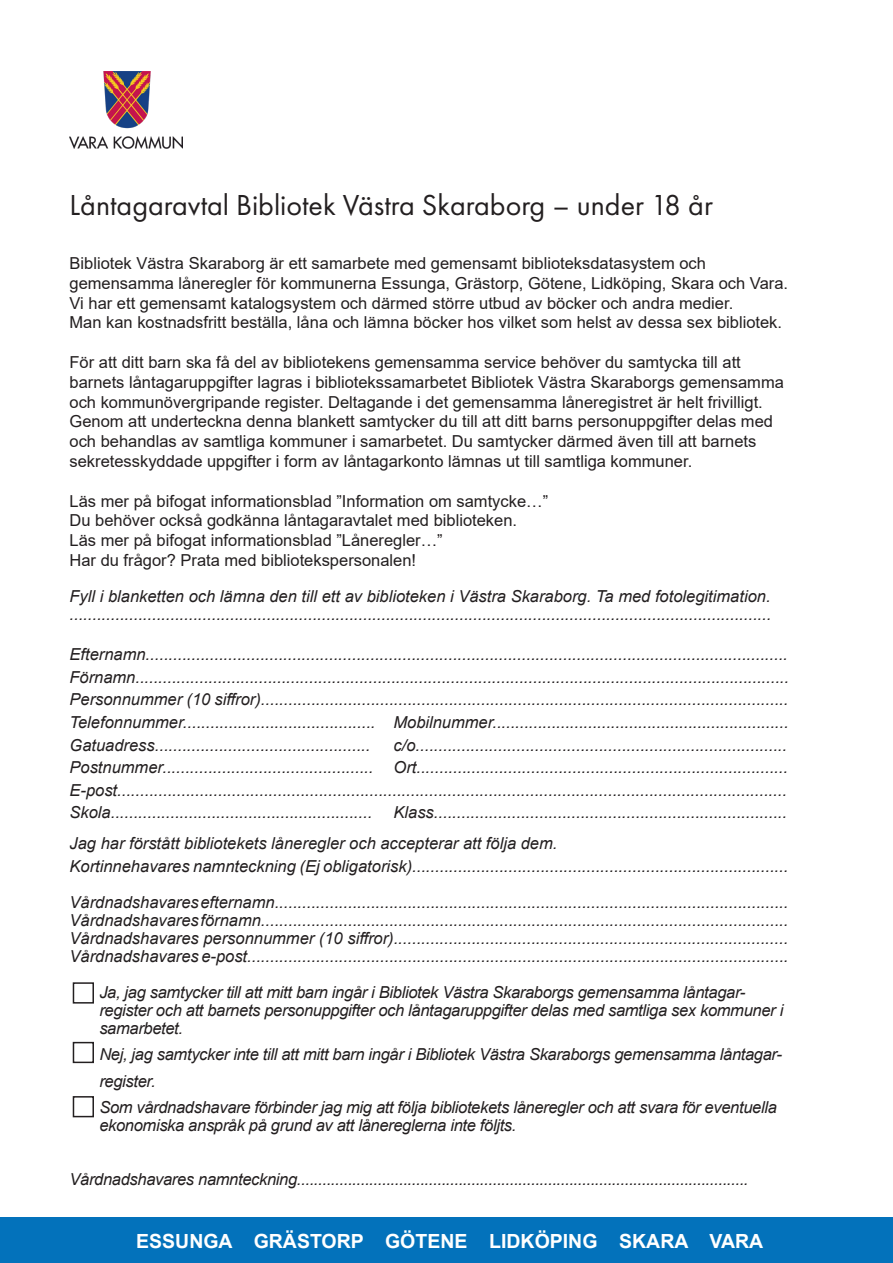
<style>
.page{position:relative;width:893px;height:1263px;background:#fff}
.page>*{position:absolute;margin:0;border:0;box-sizing:border-box;transform-origin:0 0}
.t1{font:30px "Futura PT";color:#231f20}
.t2{font:700 19.5px "Arial";color:#fff}
.t3{font:italic 16.5px "Arial";color:#231f20}
.t4{font:italic 16.5px "Arial";letter-spacing:-.02em;color:#231f20}
.t5{font:16.5px "Arial";color:#231f20}
</style>
<div class="page">
<div style="left:0;top:1217px;width:893px;height:46px;background:#0372bb"></div>
<img style="left:70px;top:72px;width:112px;height:77px">
<div style="left:73px;top:1096px;width:21px;height:21px;border:2px solid #231f20"></div>
<div style="left:73px;top:1042px;width:21px;height:21px;border:2px solid #231f20"></div>
<div style="left:73px;top:982px;width:21px;height:21px;border:2px solid #231f20"></div>
<p class="t1" style="left:70px;top:187px;width:645px">Låntagaravtal Bibliotek Västra Skaraborg – under 18 år</p>
<p class="t5" style="left:70px;top:252px;width:638px">Bibliotek Västra Skaraborg är ett samarbete med gemensamt biblioteksdatasystem och</p>
<p class="t5" style="left:70px;top:272px;width:720px">gemensamma låneregler för kommunerna Essunga, Grästorp, Götene, Lidköping, Skara och Vara.</p>
<p class="t5" style="left:70px;top:291px;width:665px">Vi har ett gemensamt katalogsystem och därmed större utbud av böcker och andra medier.</p>
<p class="t5" style="left:70px;top:311px;width:714px">Man kan kostnadsfritt beställa, låna och lämna böcker hos vilket som helst av dessa sex bibliotek.</p>
<p class="t5" style="left:70px;top:351px;width:673px">För att ditt barn ska få del av bibliotekens gemensamma service behöver du samtycka till att</p>
<p class="t5" style="left:70px;top:371px;width:716px">barnets låntagaruppgifter lagras i bibliotekssamarbetet Bibliotek Västra Skaraborgs gemensamma</p>
<p class="t5" style="left:70px;top:390px;width:695px">och kommunövergripande register. Deltagande i det gemensamma låneregistret är helt frivilligt.</p>
<p class="t5" style="left:70px;top:410px;width:705px">Genom att underteckna denna blankett samtycker du till att ditt barns personuppgifter delas med</p>
<p class="t5" style="left:70px;top:430px;width:688px">och behandlas av samtliga kommuner i samarbetet. Du samtycker därmed även till att barnets</p>
<p class="t5" style="left:70px;top:450px;width:624px">sekretesskyddade uppgifter i form av låntagarkonto lämnas ut till samtliga kommuner.</p>
<p class="t5" style="left:70px;top:489px;width:480px">Läs mer på bifogat informationsblad ”Information om samtycke…”</p>
<p class="t5" style="left:70px;top:509px;width:449px">Du behöver också godkänna låntagaravtalet med biblioteken.</p>
<p class="t5" style="left:70px;top:529px;width:375px">Läs mer på bifogat informationsblad ”Låneregler…”</p>
<p class="t5" style="left:70px;top:549px;width:348px">Har du frågor? Prata med bibliotekspersonalen!</p>
<p class="t3" style="left:70px;top:585px;width:702px">Fyll i blanketten och lämna den till ett av biblioteken i Västra Skaraborg. Ta med fotolegitimation.</p>
<p class="t4" style="left:70px;top:603px;width:703px">.........................................................................................................................................................</p>
<p class="t3" style="left:70px;top:644px;width:720px">Efternamn............................................................................................................................................</p>
<p class="t3" style="left:70px;top:666px;width:721px">Förnamn...............................................................................................................................................</p>
<p class="t3" style="left:70px;top:689px;width:720px">Personnummer (10 siffror)...................................................................................................................</p>
<p class="t3" style="left:70px;top:711px;width:720px">Telefonnummer.......................................... Mobilnummer.................................................................</p>
<p class="t3" style="left:70px;top:734px;width:302px">Gatuadress...............................................</p>
<p class="t4" style="left:394px;top:734px;width:395px">c/o.................................................................................</p>
<p class="t3" style="left:70px;top:756px;width:720px">Postnummer.............................................. Ort.................................................................................</p>
<p class="t4" style="left:70px;top:779px;width:719px">E-post..................................................................................................................................................</p>
<p class="t4" style="left:70px;top:801px;width:304px">Skola.........................................................</p>
<p class="t4" style="left:394px;top:801px;width:395px">Klass.............................................................................</p>
<p class="t3" style="left:70px;top:832px;width:489px">Jag har förstått bibliotekets låneregler och accepterar att följa dem.</p>
<p class="t3" style="left:70px;top:855px;width:720px">Kortinnehavares namnteckning (Ej obligatorisk)..................................................................................</p>
<p class="t3" style="left:70px;top:891px;width:720px">Vårdnadshavares efternamn................................................................................................................</p>
<p class="t3" style="left:70px;top:909px;width:720px">Vårdnadshavares förnamn...................................................................................................................</p>
<p class="t3" style="left:70px;top:927px;width:720px">Vårdnadshavares personnummer (10 siffror)......................................................................................</p>
<p class="t3" style="left:70px;top:945px;width:720px">Vårdnadshavares e-post......................................................................................................................</p>
<p class="t4" style="left:99px;top:981px;width:648px">Ja, jag samtycker till att mitt barn ingår i Bibliotek Västra Skaraborgs gemensamma låntagar-</p>
<p class="t4" style="left:99px;top:999px;width:685px">register och att barnets personuppgifter och låntagaruppgifter delas med samtliga sex kommuner i</p>
<p class="t4" style="left:99px;top:1017px;width:85px">samarbetet.</p>
<p class="t4" style="left:99px;top:1043px;width:684px">Nej, jag samtycker inte till att mitt barn ingår i Bibliotek Västra Skaraborgs gemensamma låntagar-</p>
<p class="t4" style="left:99px;top:1070px;width:58px">register.</p>
<p class="t4" style="left:99px;top:1096px;width:679px">Som vårdnadshavare förbinder jag mig att följa bibliotekets låneregler och att svara för eventuella</p>
<p class="t4" style="left:99px;top:1114px;width:419px">ekonomiska anspråk på grund av att lånereglerna inte följts.</p>
<p class="t4" style="left:70px;top:1168px;width:680px">Vårdnadshavares namnteckning..........................................................................................................</p>
<p class="t2" style="left:136px;top:1228px;width:628px">ESSUNGA GRÄSTORP GÖTENE LIDKÖPING SKARA VARA</p>
</div>
